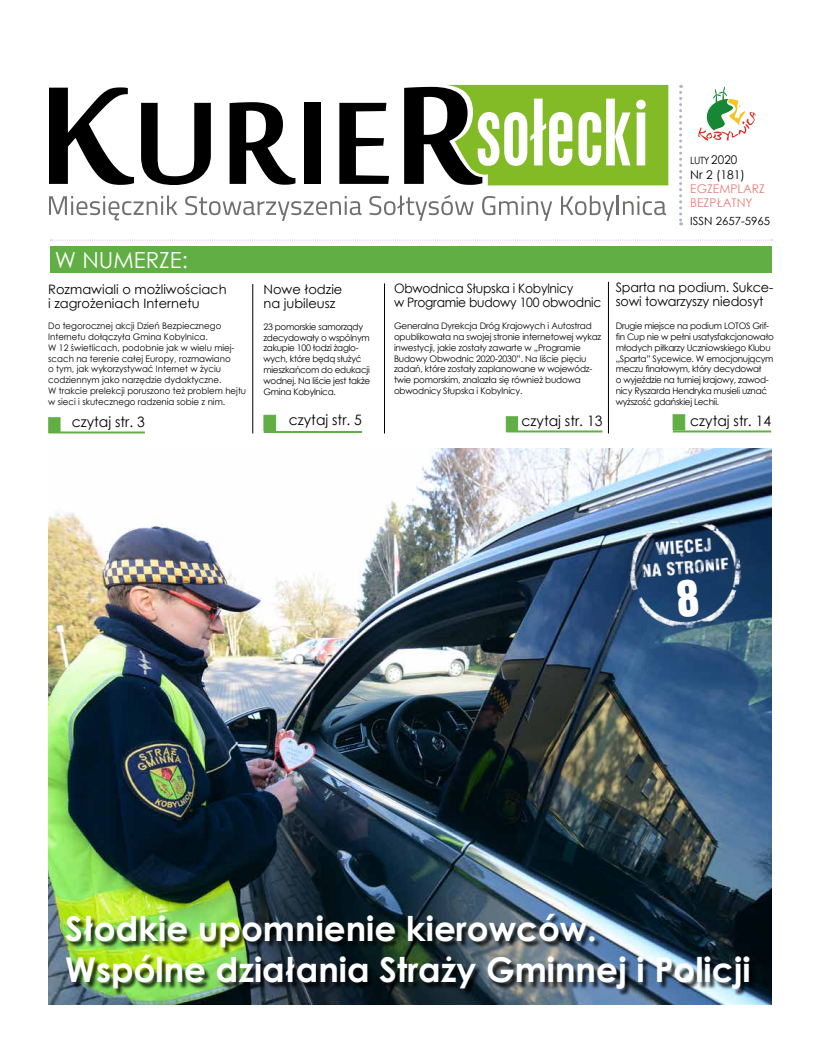
<style>
.page{position:relative;width:820px;height:1049px;background:#fff}
.page>*{position:absolute;margin:0;border:0;box-sizing:border-box;transform-origin:0 0}
.t1{font:700 34.2px/41px "Century Gothic";color:#fff}
.t2{font:22.2px "Century Gothic";color:#fff}
.t3{font:14.4px "Century Gothic";color:#000}
.t4{font:13px/14px "Century Gothic";letter-spacing:-.01em;color:#000}
.t5{font:13px/14px "Century Gothic";letter-spacing:-.01em;color:#000;scale:.94 1}
.t6{font:12px/14.4px "Century Gothic";color:#e67f7a}
.t7{font:12px "Century Gothic";color:#000}
.t8{font:11.3px "Century Gothic";color:#000}
.t9{font:10px "Century Gothic";color:#000}
.t10{font:9px/10.8px "Century Gothic";letter-spacing:-.02em;color:#000}
.t11{font:9px/10.8px "Century Gothic";color:#000;scale:.96 1}
.s1{font-size:12px}
</style>
<div class="page">
<img style="left:48px;top:449px;width:722px;height:555px">
<svg style="left:50px;top:87px;width:84px;height:98px"></svg>
<svg style="left:141px;top:103px;width:70px;height:82px"></svg>
<svg style="left:229px;top:102px;width:66px;height:83px"></svg>
<div style="left:304px;top:103px;width:16px;height:81px;background:#000"></div>
<svg style="left:339px;top:103px;width:50px;height:81px"></svg>
<svg style="left:404px;top:85px;width:264px;height:100px"></svg>
<svg style="left:50px;top:196px;width:127px;height:24px"></svg>
<svg style="left:185px;top:196px;width:176px;height:25px"></svg>
<svg style="left:369px;top:195px;width:104px;height:26px"></svg>
<svg style="left:482px;top:196px;width:70px;height:25px"></svg>
<svg style="left:561px;top:196px;width:104px;height:25px"></svg>
<svg style="left:679px;top:85px;width:2px;height:140px"></svg>
<div style="left:50px;top:246px;width:720px;height:27px;background:#61ae45"></div>
<svg style="left:50px;top:240px;width:722px;height:1px"></svg>
<svg style="left:698px;top:86px;width:57px;height:55px"></svg>
<div style="left:263px;top:415px;width:13px;height:16px;background:#61ae45;border:1px solid #61ae45"></div>
<hr style="left:263px;top:431px;width:99px;height:2px;background:#61ae45">
<div style="left:505px;top:416px;width:13px;height:16px;background:#61ae45;border:1px solid #61ae45"></div>
<hr style="left:506px;top:430px;width:96px;height:2px;background:#61ae45">
<div style="left:48px;top:417px;width:12px;height:16px;background:#61ae45;border:1px solid #61ae45"></div>
<hr style="left:49px;top:431px;width:96px;height:2px;background:#61ae45">
<div style="left:672px;top:414px;width:13px;height:16px;background:#61ae45;border:1px solid #61ae45"></div>
<hr style="left:672px;top:430px;width:98px;height:2px;background:#61ae45">
<hr style="left:252px;top:284px;width:1px;height:149px;background:#000">
<hr style="left:384px;top:283px;width:1px;height:150px;background:#000">
<hr style="left:608px;top:282px;width:1px;height:151px;background:#000">
<div style="left:67px;top:914px;width:689px;height:82px;background:#000;opacity:.75"></div>
<img style="left:625px;top:513px;width:119px;height:119px">
<svg style="left:676px;top:579px;width:22px;height:38px"></svg>
<h2 class="t2" style="left:55px;top:244px;width:134px">W NUMERZE:</h2>
<h3 class="t4" style="left:48px;top:282px;width:180px">Rozmawiali o możliwościach i zagrożeniach Internetu</h3>
<p class="t11" style="left:48px;top:320px;width:208px">Do tegorocznej akcji Dzień Bezpiecznego Internetu dołączyła Gmina Kobylnica.<br>W 12 świetlicach, podobnie jak w wielu miej&shy;scach na terenie całej Europy, rozmawiano<br>o tym, jak wykorzystywać Internet w życiu codziennym jako narzędzie dydaktyczne.<br>W trakcie prelekcji poruszono też problem hejtu w sieci i skutecznego radzenia sobie z nim.</p>
<h3 class="t3" style="left:72px;top:412px;width:75px">czytaj str. 3</h3>
<h3 class="t4" style="left:263px;top:282px;width:80px">Nowe łodzie na jubileusz</h3>
<p class="t10" style="left:263px;top:321px;width:108px">23 pomorskie samorządy zdecydowały o wspólnym zakupie 100 łodzi żaglo&shy;wych, które będą służyć mieszkańcom do edukacji wodnej. Na liście jest także<br>Gmina Kobylnica.</p>
<h3 class="t3" style="left:289px;top:410px;width:75px">czytaj str. 5</h3>
<p class="t9" style="left:690px;top:154px;width:49px">LUTY <span class="s1">2020</span></p>
<h3 class="t7" style="left:690px;top:166px;width:56px">Nr 2 (181)</h3>
<h3 class="t6" style="left:690px;top:181px;width:76px">EGZEMPLARZ<br>BEZPŁATNY</h3>
<p class="t8" style="left:690px;top:213px;width:81px">ISSN 2657-5965</p>
<h3 class="t5" style="left:394px;top:281px;width:222px">Obwodnica Słupska i Kobylnicy<br>w Programie budowy 100 obwodnic</h3>
<p class="t10" style="left:394px;top:320px;width:209px">Generalna Dyrekcja Dróg Krajowych i Autostrad opublikowała na swojej stronie internetowej wykaz inwestycji, jakie zostały zawarte w „Programie Budowy Obwodnic 2020-2030”. Na liście pięciu zadań, które zostały zaplanowane w wojewódz&shy;twie pomorskim, znalazła się również budowa obwodnicy Słupska i Kobylnicy.</p>
<h3 class="t3" style="left:521px;top:411px;width:82px">czytaj str. 13</h3>
<h3 class="t4" style="left:615px;top:280px;width:159px">Sparta na podium. Sukce&shy;sowi towarzyszy niedosyt</h3>
<p class="t10" style="left:615px;top:320px;width:160px">Drugie miejsce na podium LOTOS Grif&shy;fin Cup nie w pełni usatysfakcjonowało młodych piłkarzy Uczniowskiego Klubu „Sparta” Sycewice. W emocjonującym meczu finałowym, który decydował<br>o wyjeździe na turniej krajowy, zawod&shy;nicy Ryszarda Hendryka musieli uznać wyższość gdańskiej Lechii.</p>
<h3 class="t3" style="left:690px;top:411px;width:82px">czytaj str. 14</h3>
<h1 class="t1" style="left:65px;top:907px;width:686px">Słodkie upomnienie kierowców.<br>Wspólne działania Straży Gminnej i Policji</h1>
</div>
